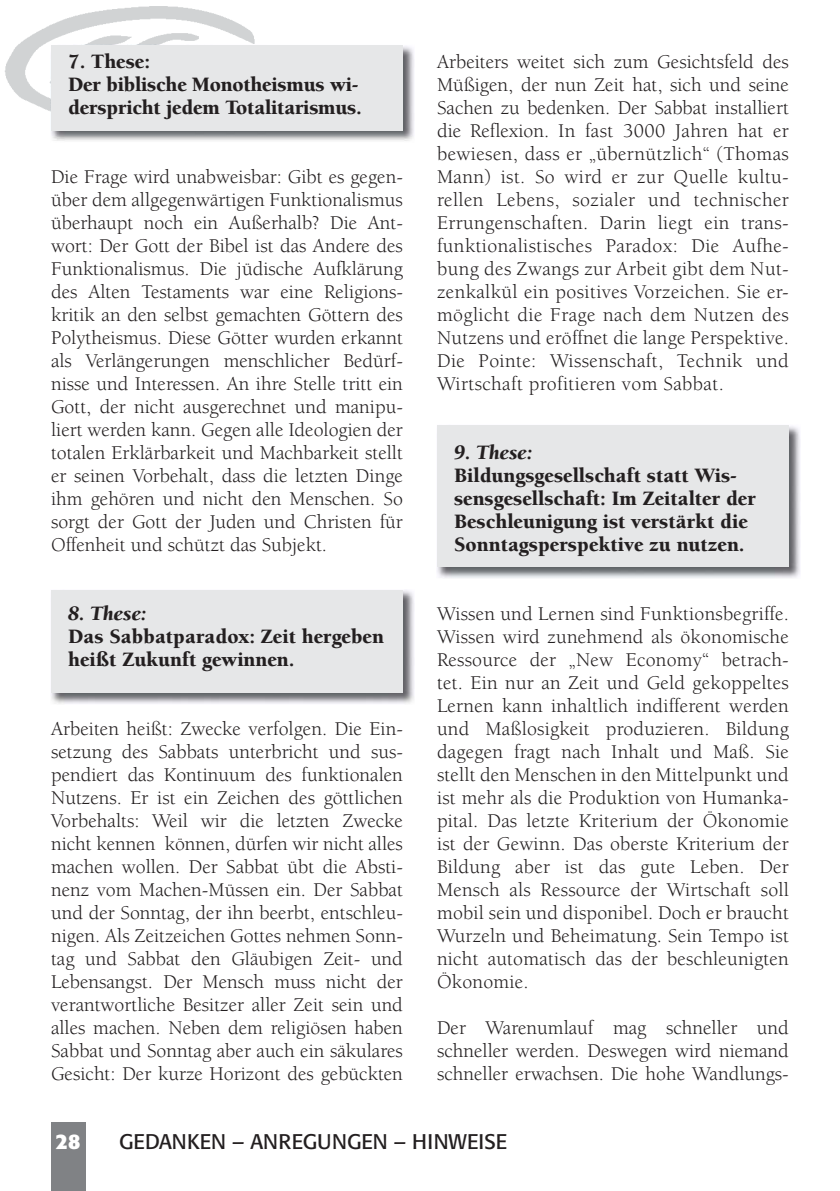
<style>
.page{position:relative;width:840px;height:1191px;background:#fff}
.page>*{position:absolute;margin:0;border:0;box-sizing:border-box;transform-origin:0 0}
.t1{font:900 21px/23px "Berkeley";color:#231f20}
.t2{font:21px "Formata";color:#231f20}
.t3{font:italic 900 21px "Berkeley";color:#231f20}
.t4{font:700 21px "Formata";color:#fff}
.t5{font:20px/23px "Berkeley";color:#231f20;text-align:justify}
</style>
<div class="page">
<img style="left:5px;top:6px;width:250px;height:105px">
<img style="left:51px;top:46px;width:363px;height:95px">
<div style="left:51px;top:45px;width:352px;height:85px;background:#e6e7e8"></div>
<img style="left:437px;top:425px;width:363px;height:153px">
<div style="left:437px;top:425px;width:351px;height:142px;background:#e6e7e8"></div>
<img style="left:51px;top:590px;width:363px;height:114px">
<div style="left:51px;top:590px;width:352px;height:102px;background:#e6e7e8"></div>
<div style="left:51px;top:1123px;width:34px;height:68px;background:#808285"></div>
<p class="t1" style="left:68px;top:52px;width:295px">7. These:<br>Der biblische Monotheismus wi&shy;derspricht jedem Totalitarismus.</p>
<p class="t5" style="left:51px;top:167px;width:353px">Die Frage wird unabweisbar: Gibt es gegen&shy;über dem allgegenwärtigen Funktionalismus überhaupt noch ein Außerhalb? Die Ant&shy;wort: Der Gott der Bibel ist das Andere des Funktionalismus. Die jüdische Aufklärung des Alten Testaments war eine Religions&shy;kritik an den selbst gemachten Göttern des Polytheismus. Diese Götter wurden erkannt als Verlängerungen menschlicher Bedürf&shy;nisse und Interessen. An ihre Stelle tritt ein Gott, der nicht ausgerechnet und manipu&shy;liert werden kann. Gegen alle Ideologien der totalen Erklärbarkeit und Machbarkeit stellt er seinen Vorbehalt, dass die letzten Dinge ihm gehören und nicht den Menschen. So sorgt der Gott der Juden und Christen für Offenheit und schützt das Subjekt.</p>
<p class="t3" style="left:68px;top:605px;width:80px">8. These:</p>
<p class="t1" style="left:68px;top:627px;width:317px">Das Sabbatparadox: Zeit hergeben heißt Zukunft gewinnen.</p>
<p class="t5" style="left:51px;top:719px;width:353px">Arbeiten heißt: Zwecke verfolgen. Die Ein&shy;setzung des Sabbats unterbricht und sus&shy;pendiert das Kontinuum des funktionalen Nutzens. Er ist ein Zeichen des göttlichen Vorbehalts: Weil wir die letzten Zwecke nicht kennen können, dürfen wir nicht alles machen wollen. Der Sabbat übt die Absti&shy;nenz vom Machen-Müssen ein. Der Sabbat und der Sonntag, der ihn beerbt, entschleu&shy;nigen. Als Zeitzeichen Gottes nehmen Sonn&shy;tag und Sabbat den Gläubigen Zeit- und Lebensangst. Der Mensch muss nicht der verantwortliche Besitzer aller Zeit sein und alles machen. Neben dem religiösen haben Sabbat und Sonntag aber auch ein säkulares Gesicht: Der kurze Horizont des gebückten</p>
<p class="t5" style="left:437px;top:52px;width:353px">Arbeiters weitet sich zum Gesichtsfeld des Müßigen, der nun Zeit hat, sich und seine Sachen zu bedenken. Der Sabbat installiert die Reflexion. In fast 3000 Jahren hat er bewiesen, dass er „übernützlich“ (Thomas Mann) ist. So wird er zur Quelle kultu&shy;rellen Lebens, sozialer und technischer Errungenschaften. Darin liegt ein trans&shy;funktionalistisches Paradox: Die Aufhe&shy;bung des Zwangs zur Arbeit gibt dem Nut&shy;zenkalkül ein positives Vorzeichen. Sie er&shy;möglicht die Frage nach dem Nutzen des Nutzens und eröffnet die lange Perspektive.<br>Die Pointe: Wissenschaft, Technik und Wirtschaft profitieren vom Sabbat.</p>
<p class="t3" style="left:454px;top:444px;width:80px">9. These:</p>
<p class="t1" style="left:454px;top:466px;width:303px">Bildungsgesellschaft statt Wis&shy;sensgesellschaft: Im Zeitalter der Beschleunigung ist verstärkt die Sonntagsperspektive zu nutzen.</p>
<p class="t5" style="left:437px;top:604px;width:353px">Wissen und Lernen sind Funktionsbegriffe.<br>Wissen wird zunehmend als ökonomische Ressource der „New Economy“ betrach&shy;tet. Ein nur an Zeit und Geld gekoppeltes Lernen kann inhaltlich indifferent werden und Maßlosigkeit produzieren. Bildung dagegen fragt nach Inhalt und Maß. Sie stellt den Menschen in den Mittelpunkt und ist mehr als die Produktion von Humanka&shy;pital. Das letzte Kriterium der Ökonomie ist der Gewinn. Das oberste Kriterium der Bildung aber ist das gute Leben. Der Mensch als Ressource der Wirtschaft soll mobil sein und disponibel. Doch er braucht Wurzeln und Beheimatung. Sein Tempo ist nicht automatisch das der beschleunigten Ökonomie.</p>
<p class="t5" style="left:437px;top:1018px;width:353px">Der Warenumlauf mag schneller und schneller werden. Deswegen wird niemand schneller erwachsen. Die hohe Wandlungs-</p>
<p class="t4" style="left:56px;top:1132px;width:26px">28</p>
<p class="t2" style="left:119px;top:1132px;width:389px">GEDANKEN – ANREGUNGEN – HINWEISE</p>
</div>
